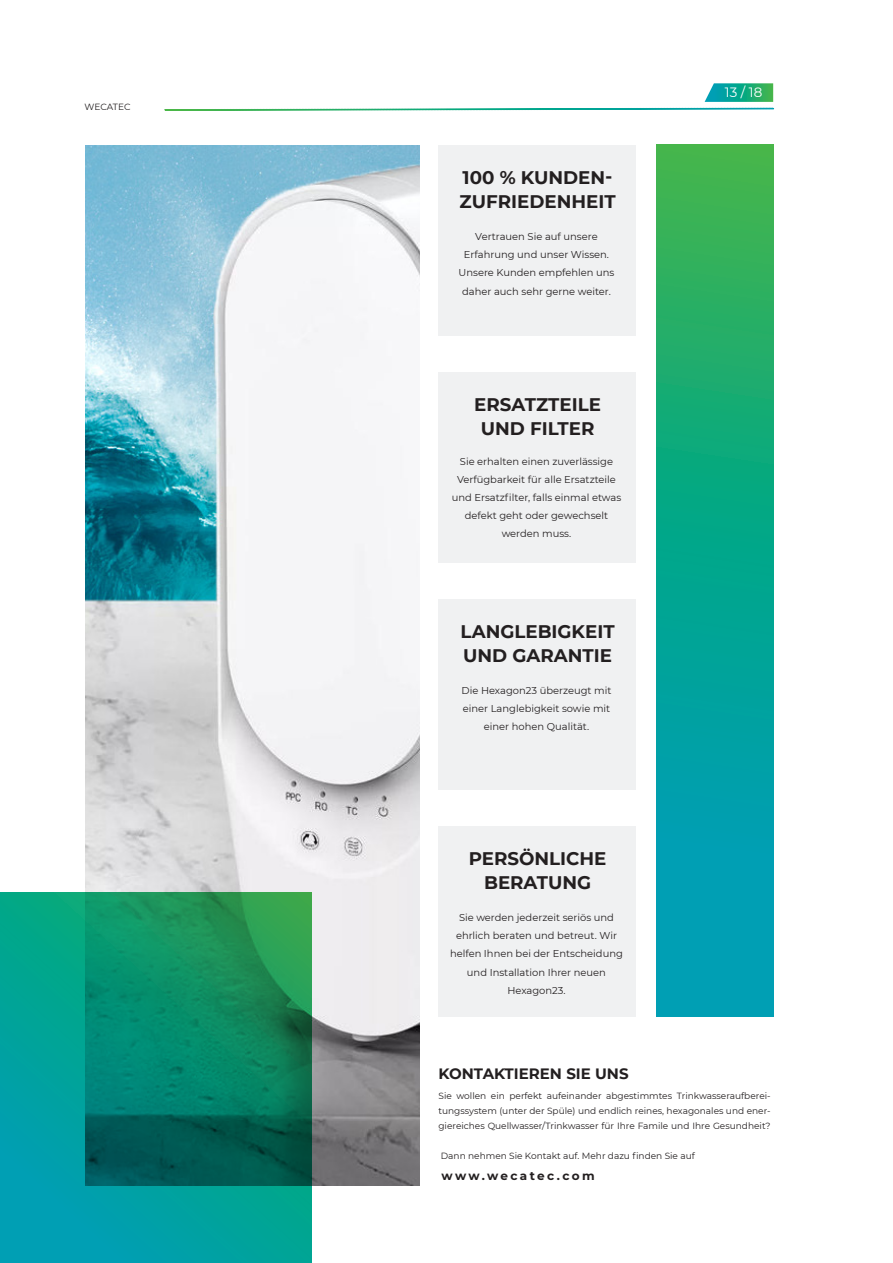
<style>
.page{position:relative;width:893px;height:1263px;background:#fff}
.page>*{position:absolute;margin:0;border:0;box-sizing:border-box;transform-origin:0 0}
._11_pt{font:700 18.15px/24.9px "Montserrat";color:#231f20}
.Small_Title{font:700 15px "Montserrat";color:#231f20}
.t1{font:13.5px "Montserrat";color:#fff}
._6_pt{font:700 12px "Montserrat";letter-spacing:.195em;color:#231f20}
._6_pt-2{font:9.9px/18.1px "Montserrat";color:#231f20;text-align:center}
._6_pt-3{font:9px/15px "Montserrat";color:#231f20;text-align:justify}
</style>
<div class="page">
<svg style="left:164px;top:83px;width:610px;height:28px"></svg>
<div style="left:438px;top:372px;width:198px;height:190px;background:#f0f1f2"></div>
<div style="left:438px;top:145px;width:198px;height:190px;background:#f0f1f2"></div>
<div style="left:438px;top:599px;width:198px;height:190px;background:#f0f1f2"></div>
<div style="left:438px;top:825px;width:198px;height:191px;background:#f0f1f2"></div>
<svg style="left:656px;top:145px;width:118px;height:871px;background:#0fa78a"></svg>
<img style="left:86px;top:145px;width:334px;height:1041px">
<svg style="left:0;top:893px;width:312px;height:370px;background:#078e7a"></svg>
<p class="_6_pt-3" style="left:85px;top:99px;width:47px">WECATEC</p>
<p class="_11_pt" style="left:460px;top:164px;width:158px">100 % KUNDEN-<br>ZUFRIEDENHEIT</p>
<p class="_6_pt-2" style="left:464px;top:227px;width:147px">Vertrauen Sie auf unsere<br>Erfahrung und unser Wissen.</p>
<p class="_6_pt-2" style="left:459px;top:263px;width:157px">Unsere Kunden empfehlen uns daher auch sehr gerne weiter.</p>
<p class="_11_pt" style="left:474px;top:391px;width:128px;text-align:center">ERSATZTEILE<br>UND FILTER</p>
<p class="_6_pt-2" style="left:452px;top:452px;width:171px">Sie erhalten einen zuverlässige<br>Verfügbarkeit für alle Ersatzteile und Ersatzfilter, falls einmal etwas defekt geht oder gewechselt werden muss.</p>
<p class="_11_pt" style="left:461px;top:618px;width:155px">LANGLEBIGKEIT<br>UND GARANTIE</p>
<p class="_6_pt-2" style="left:461px;top:681px;width:151px">Die Hexagon23 überzeugt mit einer Langlebigkeit sowie mit einer hohen Qualität.</p>
<p class="_11_pt" style="left:469px;top:845px;width:139px">PERSÖNLICHE</p>
<p class="_11_pt" style="left:484px;top:870px;width:109px">BERATUNG</p>
<p class="_6_pt-2" style="left:450px;top:908px;width:174px">Sie werden jederzeit seriös und ehrlich beraten und betreut. Wir helfen Ihnen bei der Entscheidung und Installation Ihrer neuen<br>Hexagon23.</p>
<h3 class="t1" style="left:725px;top:83px;width:39px">13 / 18</h3>
<p class="Small_Title" style="left:438px;top:1063px;width:192px">KONTAKTIEREN SIE UNS</p>
<p class="_6_pt-3" style="left:438px;top:1088px;width:334px">Sie wollen ein perfekt aufeinander abgestimmtes Trinkwasseraufberei&shy;tungssystem (unter der Spüle) und endlich reines, hexagonales und ener&shy;giereiches Quellwasser/Trinkwasser für Ihre Famile und Ihre Gesundheit?</p>
<p class="_6_pt-3" style="left:441px;top:1148px;width:256px">Dann nehmen Sie Kontakt auf. Mehr dazu finden Sie auf</p>
<p class="_6_pt" style="left:442px;top:1167px;width:154px">www.wecatec.com</p>
</div>
